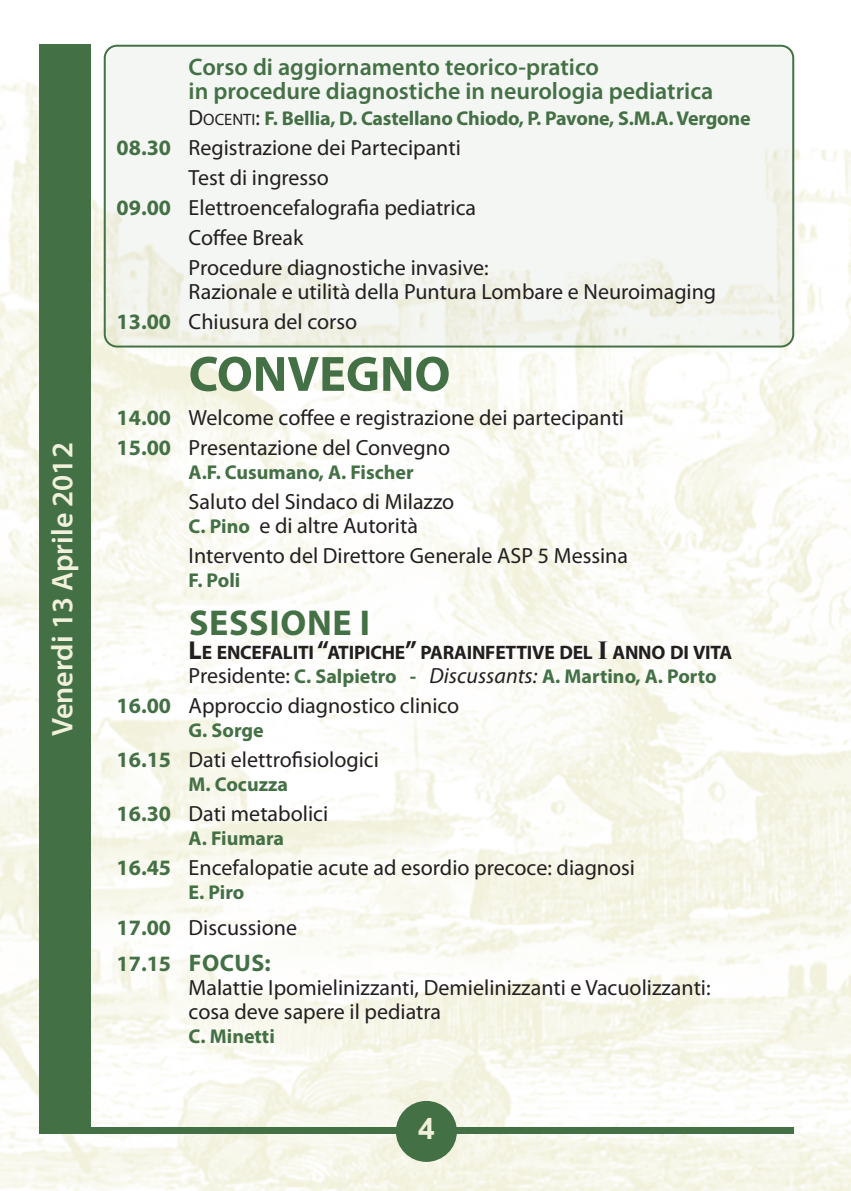
<style>
.page{position:relative;width:851px;height:1191px;background:#fff}
.page>*{position:absolute;margin:0;border:0;box-sizing:border-box;transform-origin:0 0}
.t1{font:700 50px "Myriad Pro";color:#447045}
.t2{font:700 36px "Myriad Pro";letter-spacing:.02em;color:#447045}
.t3{font:600 30px "Myriad Pro";color:#f1f0db}
.t4{font:700 30px "Arial";color:#f1f0db}
.t5{font:600 24px/24px "Myriad Pro";color:#447045}
.t6{font:700 24px "Myriad Pro";letter-spacing:.02em;color:#447045}
.t7{font:22px/30px "Myriad Pro";color:#231f20}
.t8{font:700 20px "Myriad Pro";letter-spacing:-.005em;color:#447045}
.t9{font:700 19.6px "Myriad Pro";letter-spacing:-.015em;color:#231f20}
.s1{font-weight:400;font-size:22px;color:#231f20}
.s2{font-weight:400;font-size:16.4px;color:#231f20}
.s3{font-weight:700;color:#447045}
.s4{font-weight:700;font-size:20px;color:#447045}
.s5{font-size:26px}
.s6{font-family:"Times New Roman";font-size:26px}
.s7{font-weight:400;font-style:italic;font-size:22px;color:#231f20}
.s8{font-size:22px}
</style>
<div class="page">
<img style="left:0;top:44px;width:850px;height:1147px">
<div style="left:57px;top:1127px;width:737px;height:6px;background:#447045"></div>
<div style="left:396px;top:1101px;width:61px;height:60px;background:#447045;border-radius:50%"></div>
<svg style="left:104px;top:45px;width:690px;height:302px"></svg>
<div style="left:39px;top:44px;width:52px;height:1090px;background:#447045"></div>
<h3 class="t3" style="left:51px;top:736px;width:295px;rotate:-90deg">Venerdi 13 Aprile 2012</h3>
<p class="t5" style="left:189px;top:57px;width:526px">Corso di aggiornamento teorico-pratico<br>in procedure diagnostiche in neurologia pediatrica</p>
<p class="t8" style="left:189px;top:110px;width:563px"><span class="s1">d</span><span class="s2">oCeNtI</span><span class="s1">:</span> F. Bellia, D. Castellano Chiodo, P. Pavone, S.M.A. Vergone</p>
<p class="t7" style="left:117px;top:134px;width:346px"><span class="s3">08.30</span> registrazione dei Partecipanti</p>
<p class="t7" style="left:189px;top:164px;width:142px">test di ingresso</p>
<p class="t7" style="left:117px;top:194px;width:361px"><span class="s3">09.00</span> elettroencefalografia pediatrica</p>
<p class="t7" style="left:189px;top:224px;width:116px">Coffee Break</p>
<p class="t7" style="left:189px;top:254px;width:301px">Procedure diagnostiche invasive:</p>
<p class="t7" style="left:117px;top:278px;width:601px;text-indent:72px">razionale e utilità della Puntura lombare e Neuroimaging<br><span class="s3">13.00</span> Chiusura del corso</p>
<h1 class="t1" style="left:189px;top:355px;width:263px">CONVEGNO</h1>
<p class="t7" style="left:117px;top:404px;width:509px"><span class="s3">14.00</span> Welcome coffee e registrazione dei partecipanti<br><span class="s3">15.00</span> Presentazione del Convegno</p>
<p class="t8" style="left:189px;top:464px;width:226px">A.F. Cusumano, A. Fischer</p>
<p class="t7" style="left:189px;top:491px;width:267px;line-height:24px">Saluto del Sindaco di milazzo<br><span class="s4">C. Pino</span> e di altre autorità</p>
<p class="t7" style="left:189px;top:542px;width:441px">Intervento del direttore generale aSP 5 messina</p>
<p class="t8" style="left:189px;top:572px;width:53px">F. Poli</p>
<h2 class="t2" style="left:189px;top:609px;width:182px">SESSIONE I</h2>
<p class="t9" style="left:189px;top:645px;width:545px"><span class="s5">L</span>E ENCEFALITI <span class="s5">“</span>ATIPIChE<span class="s5">”</span> PARAINFETTIVE DEL <span class="s6">I</span> ANNO DI VITA</p>
<p class="t8" style="left:189px;top:668px;width:529px"><span class="s1">Presidente:</span> C. Salpietro - <span class="s7">Discussants:</span> A. Martino, A. Porto</p>
<p class="t7" style="left:117px;top:692px;width:344px"><span class="s3">16.00</span> approccio diagnostico clinico</p>
<p class="t8" style="left:189px;top:722px;width:77px">G. Sorge</p>
<p class="t7" style="left:117px;top:746px;width:264px"><span class="s3">16.15</span> dati elettrofisiologici</p>
<p class="t8" style="left:189px;top:776px;width:101px">M. Cocuzza</p>
<p class="t7" style="left:117px;top:800px;width:213px"><span class="s3">16.30</span> dati metabolici</p>
<p class="t8" style="left:189px;top:830px;width:97px">A. Fiumara</p>
<p class="t7" style="left:117px;top:854px;width:520px"><span class="s3">16.45</span> encefalopatie acute ad esordio precoce: diagnosi</p>
<p class="t8" style="left:189px;top:884px;width:57px">E. Piro</p>
<p class="t7" style="left:117px;top:914px;width:182px"><span class="s3">17.00</span> discussione</p>
<p class="t6" style="left:117px;top:954px;width:156px"><span class="s8">17.15</span> FOCuS:</p>
<p class="t7" style="left:189px;top:977px;width:523px;line-height:24px">malattie Ipomielinizzanti, demielinizzanti e vacuolizzanti: cosa deve sapere il pediatra</p>
<p class="t8" style="left:189px;top:1028px;width:88px">C. Minetti</p>
<h3 class="t4" style="left:418px;top:1112px;width:18px">4</h3>
</div>
